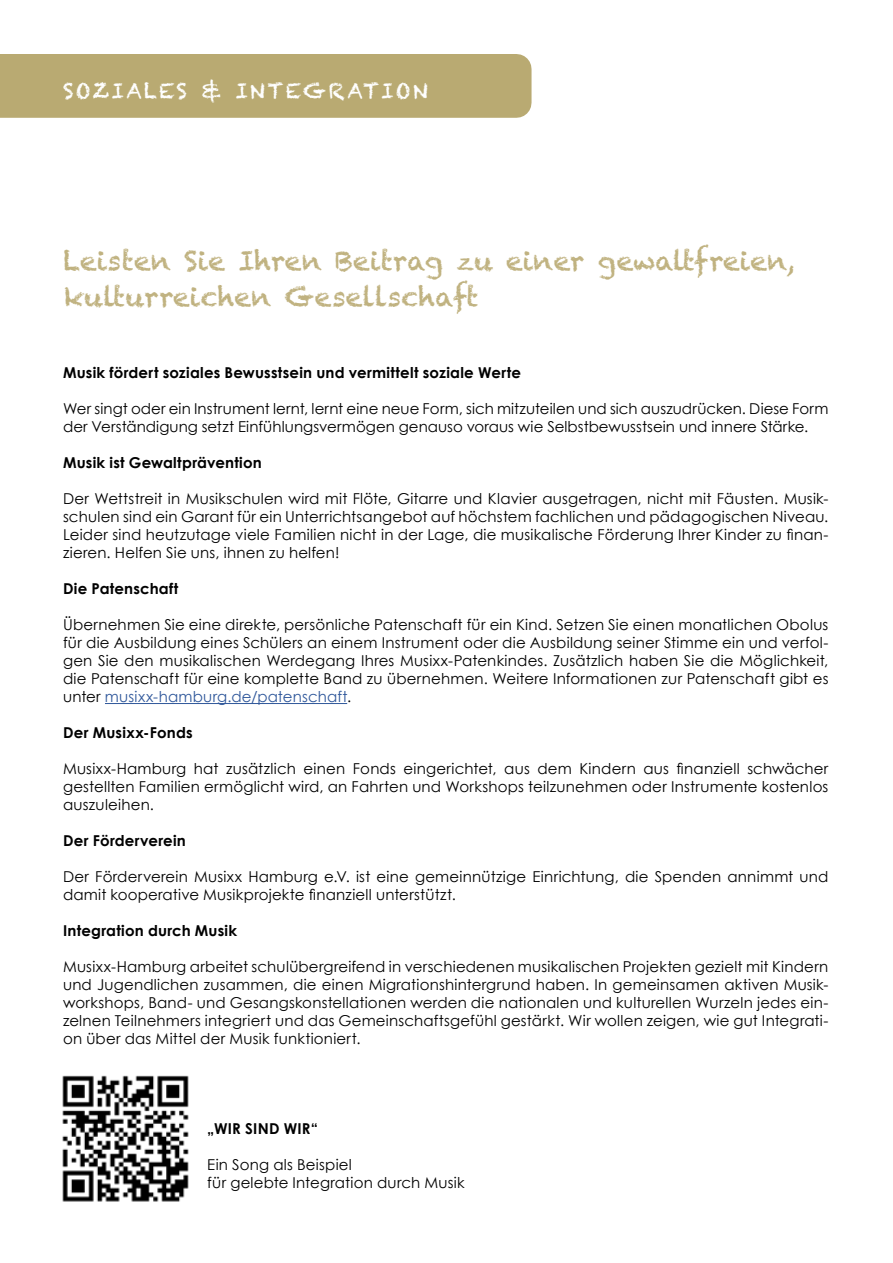
<style>
.page{position:relative;width:893px;height:1263px;background:#fff}
.page>*{position:absolute;margin:0;border:0;box-sizing:border-box;transform-origin:0 0}
.t1{font:27px/36px "Chalkduster";color:#c0b280}
.t2{font:21px "Chalkduster";letter-spacing:.095em;color:#fff}
.t3{font:15px/18px "Century Gothic";letter-spacing:.01em;color:#000;text-align:justify}
.t4{font:700 15px "Century Gothic";letter-spacing:.015em;color:#000}
.s1{color:#30589b}
</style>
<div class="page">
<div style="left:0;top:54px;width:532px;height:64px;background:#b9aa72"></div>
<hr style="left:105px;top:703px;width:242px;height:1px;background:#30589b">
<img style="left:62px;top:1075px;width:127px;height:127px">
<h2 class="t2" style="left:63px;top:78px;width:366px">SOZIALES &amp; INTEGRATION</h2>
<h1 class="t1" style="left:63px;top:243px;width:733px">Leisten Sie Ihren Beitrag zu einer gewaltfreien, kulturreichen Gesellschaft</h1>
<p class="t4" style="left:63px;top:361px;width:460px">Musik fördert soziales Bewusstsein und vermittelt soziale Werte</p>
<p class="t3" style="left:63px;top:399px;width:767px">Wer singt oder ein Instrument lernt, lernt eine neue Form, sich mitzuteilen und sich auszudrücken. Diese Form der Verständigung setzt Einfühlungsvermögen genauso voraus wie Selbstbewusstsein und innere Stärke.</p>
<p class="t4" style="left:63px;top:451px;width:200px">Musik ist Gewaltprävention</p>
<p class="t3" style="left:63px;top:489px;width:767px">Der Wettstreit in Musikschulen wird mit Flöte, Gitarre und Klavier ausgetragen, nicht mit Fäusten. Musik&shy;schulen sind ein Garant für ein Unterrichtsangebot auf höchstem fachlichen und pädagogischen Niveau.<br>Leider sind heutzutage viele Familien nicht in der Lage, die musikalische Förderung Ihrer Kinder zu finan&shy;zieren. Helfen Sie uns, ihnen zu helfen!</p>
<p class="t4" style="left:63px;top:577px;width:117px">Die Patenschaft</p>
<p class="t3" style="left:63px;top:615px;width:767px">Übernehmen Sie eine direkte, persönliche Patenschaft für ein Kind. Setzen Sie einen monatlichen Obolus für die Ausbildung eines Schülers an einem Instrument oder die Ausbildung seiner Stimme ein und verfol&shy;gen Sie den musikalischen Werdegang Ihres Musixx-Patenkindes. Zusätzlich haben Sie die Möglichkeit, die Patenschaft für eine komplette Band zu übernehmen. Weitere Informationen zur Patenschaft gibt es unter <span class="s1">musixx-hamburg.de/patenschaft</span>.</p>
<p class="t4" style="left:63px;top:721px;width:131px">Der Musixx-Fonds</p>
<p class="t3" style="left:63px;top:759px;width:767px">Musixx-Hamburg hat zusätzlich einen Fonds eingerichtet, aus dem Kindern aus finanziell schwächer gestellten Familien ermöglicht wird, an Fahrten und Workshops teilzunehmen oder Instrumente kostenlos auszuleihen.</p>
<p class="t4" style="left:63px;top:829px;width:124px">Der Förderverein</p>
<p class="t3" style="left:63px;top:867px;width:767px">Der Förderverein Musixx Hamburg e.V. ist eine gemeinnützige Einrichtung, die Spenden annimmt und damit kooperative Musikprojekte finanziell unterstützt.</p>
<p class="t4" style="left:63px;top:919px;width:176px">Integration durch Musik</p>
<p class="t3" style="left:63px;top:957px;width:767px">Musixx-Hamburg arbeitet schulübergreifend in verschiedenen musikalischen Projekten gezielt mit Kindern und Jugendlichen zusammen, die einen Migrationshintergrund haben. In gemeinsamen aktiven Musik&shy;workshops, Band- und Gesangskonstellationen werden die nationalen und kulturellen Wurzeln jedes ein&shy;zelnen Teilnehmers integriert und das Gemeinschaftsgefühl gestärkt. Wir wollen zeigen, wie gut Integrati&shy;on über das Mittel der Musik funktioniert.</p>
<p class="t4" style="left:207px;top:1117px;width:112px">„WIR SIND WIR“</p>
<p class="t3" style="left:207px;top:1155px;width:259px">Ein Song als Beispiel<br>für gelebte Integration durch Musik</p>
</div>
